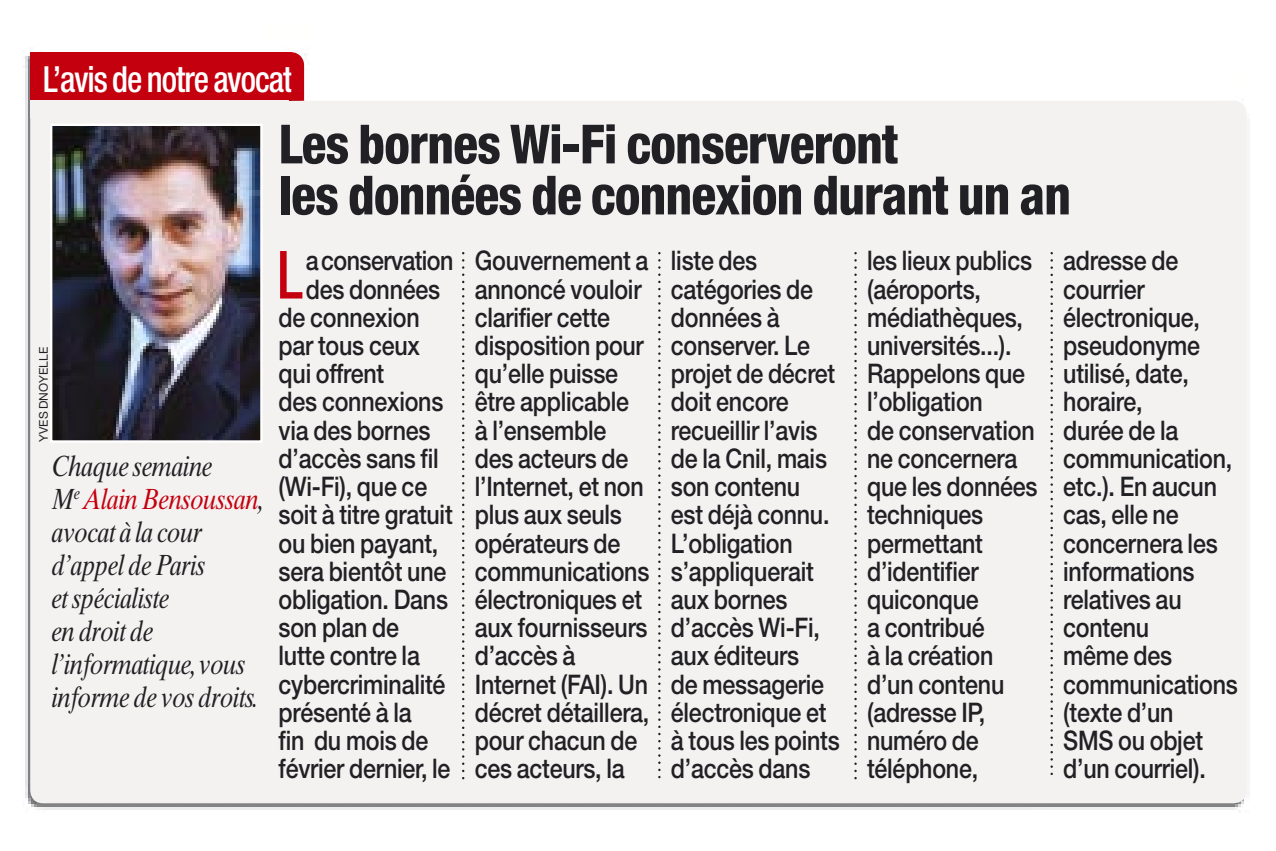
<style>
.page{position:relative;width:1276px;height:851px;background:#fff}
.page>*{position:absolute;margin:0;border:0;box-sizing:border-box;transform-origin:0 0}
.t1{font:500 condensed 66.6px "Helvetica Neue";color:#c4000f;scale:.86 1}
.t2{font:800 condensed 54px/51px "Helvetica Neue";letter-spacing:-.015em;color:#212125;scale:.95 1}
.t3{font:500 condensed 36px "Helvetica Neue";letter-spacing:-.03em;color:#fff;scale:.92 1}
.t4{font:italic 29.1px/33px "Times Ten";letter-spacing:-.025em;color:#212125;scale:.83 1}
.t5{font:500 27px/28.2px "Helvetica Neue";letter-spacing:-.01em;color:#212125;scale:.86 1}
.t6{font:12px "Helvetica Neue";color:#212125}
.s1{color:#c4000f}
</style>
<div class="page">
<img style="left:25px;top:53px;width:1222px;height:757px">
<div style="left:30px;top:101px;width:1216px;height:702px;background:#f4f2f0;border-radius:13px"></div>
<div style="left:30px;top:52px;width:261px;height:49px;background:#c4000f"></div>
<div style="left:30px;top:101px;width:259px;height:17px;background:#f4f2f0"></div>
<svg style="left:291px;top:52px;width:13px;height:49px"></svg>
<img style="left:50px;top:124px;width:212px;height:318px">
<svg style="left:462px;top:252px;width:2px;height:527px"></svg>
<svg style="left:658px;top:252px;width:2px;height:526px"></svg>
<svg style="left:854px;top:252px;width:2px;height:527px"></svg>
<svg style="left:1050px;top:252px;width:3px;height:523px"></svg>
<h3 class="t3" style="left:43px;top:57px;width:272px">L’avis de notre avocat</h3>
<p class="t6" style="left:36px;top:442px;width:96px;rotate:-90deg">YVES DNOYELLE</p>
<p class="t4" style="left:51px;top:449px;width:258px">Chaque semaine<br>M<sup>e</sup> <span class="s1">Alain Bensoussan</span>, avocat à la cour d’appel de Paris<br>et spécialiste<br>en droit de l’informatique, vous informe de vos droits.</p>
<h2 class="t2" style="left:279px;top:118px;width:835px">Les bornes Wi-Fi conserveront<br>les données de connexion durant un an</h2>
<h1 class="t1" style="left:277px;top:235px;width:31px">L</h1>
<p class="t5" style="left:306px;top:246px;width:173px">a conservation</p>
<p class="t5" style="left:475px;top:246px;width:205px">Gouvernement a annoncé vouloir clarifier cette disposition pour qu’elle puisse être applicable<br>à l’ensemble des acteurs de l’Internet, et non plus aux seuls opérateurs de communications électroniques et aux fournisseurs d’accès à<br>Internet (FAI). Un décret détaillera, pour chacun de ces acteurs, la</p>
<p class="t5" style="left:671px;top:246px;width:198px">liste des catégories de données à conserver. Le projet de décret doit encore recueillir l’avis de la Cnil, mais son contenu<br>est déjà connu.<br>L’obligation s’appliquerait aux bornes d’accès Wi-Fi, aux éditeurs<br>de messagerie électronique et à tous les points d’accès dans</p>
<p class="t5" style="left:867px;top:246px;width:200px">les lieux publics (aéroports, médiathèques, universités...).<br>Rappelons que l’obligation<br>de conservation ne concernera que les données techniques permettant d’identifier quiconque<br>a contribué<br>à la création d’un contenu (adresse IP, numéro de téléphone,</p>
<p class="t5" style="left:1063px;top:246px;width:205px">adresse de courrier électronique, pseudonyme utilisé, date, horaire,<br>durée de la communication, etc.). En aucun cas, elle ne concernera les informations relatives au contenu<br>même des communications (texte d’un<br>SMS ou objet d’un courriel).</p>
<p class="t5" style="left:306px;top:274px;width:158px">des données</p>
<p class="t5" style="left:279px;top:303px;width:166px">de connexion</p>
<p class="t5" style="left:279px;top:331px;width:166px">par tous ceux</p>
<p class="t5" style="left:279px;top:359px;width:124px">qui offrent</p>
<p class="t5" style="left:279px;top:387px;width:193px">des connexions</p>
<p class="t5" style="left:279px;top:415px;width:178px">via des bornes</p>
<p class="t5" style="left:279px;top:444px;width:188px">d’accès sans fil</p>
<p class="t5" style="left:279px;top:472px;width:174px">(Wi-Fi), que ce</p>
<p class="t5" style="left:279px;top:500px;width:204px">soit à titre gratuit</p>
<p class="t5" style="left:279px;top:528px;width:187px">ou bien payant,</p>
<p class="t5" style="left:279px;top:556px;width:196px">sera bientôt une</p>
<p class="t5" style="left:279px;top:585px;width:199px">obligation. Dans</p>
<p class="t5" style="left:279px;top:613px;width:141px">son plan de</p>
<p class="t5" style="left:279px;top:641px;width:166px">lutte contre la</p>
<p class="t5" style="left:279px;top:669px;width:196px">cybercriminalité</p>
<p class="t5" style="left:279px;top:697px;width:156px">présenté à la</p>
<p class="t5" style="left:279px;top:726px;width:176px">fin du mois de</p>
<p class="t5" style="left:279px;top:754px;width:201px">février dernier, le</p>
</div>
